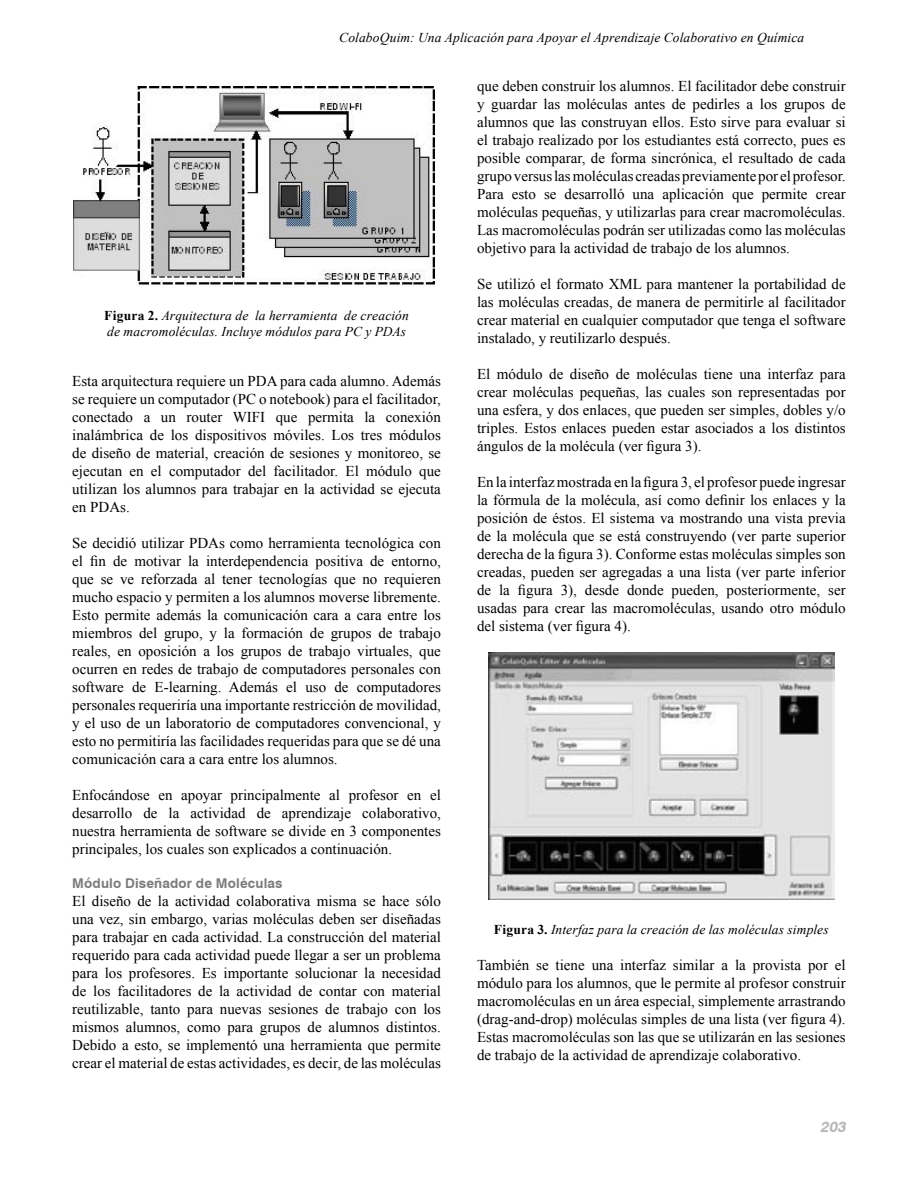
<style>
.page{position:relative;width:918px;height:1188px;background:#fff}
.page>*{position:absolute;margin:0;border:0;box-sizing:border-box;transform-origin:0 0}
.Parrafo_normal{font:15px/18px "Times New Roman";color:#000;text-align:justify}
.t1{font:italic 700 15px "Swiss 721 BT";color:#b6b6b6}
.Figura{font:italic 13.5px/16.2px "Times New Roman";letter-spacing:.01em;color:#000}
.Titulo2_GRIS{font:700 13.5px "Swiss 721 BT";letter-spacing:.01em;color:#7c7c7c}
.s1{font-weight:700;font-style:normal}
</style>
<div class="page">
<img style="left:74px;top:87px;width:361px;height:200px">
<img style="left:488px;top:652px;width:346px;height:247px">
<p class="Figura" style="left:339px;top:29px;width:467px">ColaboQuim: Una Aplicación para Apoyar el Aprendizaje Colaborativo en Química</p>
<p class="Figura" style="left:104px;top:307px;width:306px"><span class="s1">Figura 2.</span> Arquitectura de la herramienta de creación de macromoléculas. Incluye módulos para PC y PDAs</p>
<p class="Parrafo_normal" style="left:72px;top:372px;width:370px">Esta arquitectura requiere un PDA para cada alumno. Además se requiere un computador (PC o notebook) para el facilitador, conectado a un router WIFI que permita la conexión inalámbrica de los dispositivos móviles. Los tres módulos de diseño de material, creación de sesiones y monitoreo, se ejecutan en el computador del facilitador. El módulo que utilizan los alumnos para trabajar en la actividad se ejecuta en PDAs.</p>
<p class="Parrafo_normal" style="left:72px;top:534px;width:370px">Se decidió utilizar PDAs como herramienta tecnológica con el fin de motivar la interdependencia positiva de entorno, que se ve reforzada al tener tecnologías que no requieren mucho espacio y permiten a los alumnos moverse libremente.<br>Esto permite además la comunicación cara a cara entre los miembros del grupo, y la formación de grupos de trabajo reales, en oposición a los grupos de trabajo virtuales, que ocurren en redes de trabajo de computadores personales con software de E-learning. Además el uso de computadores personales requeriría una importante restricción de movilidad, y el uso de un laboratorio de computadores convencional, y esto no permitiría las facilidades requeridas para que se dé una comunicación cara a cara entre los alumnos.</p>
<p class="Parrafo_normal" style="left:72px;top:786px;width:370px">Enfocándose en apoyar principalmente al profesor en el desarrollo de la actividad de aprendizaje colaborativo, nuestra herramienta de software se divide en 3 componentes principales, los cuales son explicados a continuación.</p>
<p class="Titulo2_GRIS" style="left:72px;top:875px;width:212px">Módulo Diseñador de Moléculas</p>
<p class="Parrafo_normal" style="left:72px;top:892px;width:370px">El diseño de la actividad colaborativa misma se hace sólo una vez, sin embargo, varias moléculas deben ser diseñadas para trabajar en cada actividad. La construcción del material requerido para cada actividad puede llegar a ser un problema para los profesores. Es importante solucionar la necesidad de los facilitadores de la actividad de contar con material reutilizable, tanto para nuevas sesiones de trabajo con los mismos alumnos, como para grupos de alumnos distintos.<br>Debido a esto, se implementó una herramienta que permite crear el material de estas actividades, es decir, de las moléculas</p>
<p class="Parrafo_normal" style="left:477px;top:77px;width:370px">que deben construir los alumnos. El facilitador debe construir y guardar las moléculas antes de pedirles a los grupos de alumnos que las construyan ellos. Esto sirve para evaluar si el trabajo realizado por los estudiantes está correcto, pues es posible comparar, de forma sincrónica, el resultado de cada grupo versus las moléculas creadas previamente por el profesor.<br>Para esto se desarrolló una aplicación que permite crear moléculas pequeñas, y utilizarlas para crear macromoléculas.<br>Las macromoléculas podrán ser utilizadas como las moléculas objetivo para la actividad de trabajo de los alumnos.</p>
<p class="Parrafo_normal" style="left:477px;top:275px;width:370px">Se utilizó el formato XML para mantener la portabilidad de las moléculas creadas, de manera de permitirle al facilitador crear material en cualquier computador que tenga el software instalado, y reutilizarlo después.</p>
<p class="Parrafo_normal" style="left:477px;top:365px;width:370px">El módulo de diseño de moléculas tiene una interfaz para crear moléculas pequeñas, las cuales son representadas por una esfera, y dos enlaces, que pueden ser simples, dobles y/o triples. Estos enlaces pueden estar asociados a los distintos ángulos de la molécula (ver figura 3).</p>
<p class="Parrafo_normal" style="left:477px;top:473px;width:370px">En la interfaz mostrada en la figura 3, el profesor puede ingresar la fórmula de la molécula, así como definir los enlaces y la posición de éstos. El sistema va mostrando una vista previa de la molécula que se está construyendo (ver parte superior derecha de la figura 3). Conforme estas moléculas simples son creadas, pueden ser agregadas a una lista (ver parte inferior de la figura 3), desde donde pueden, posteriormente, ser usadas para crear las macromoléculas, usando otro módulo del sistema (ver figura 4).</p>
<p class="Figura" style="left:494px;top:921px;width:336px"><span class="s1">Figura 3.</span> Interfaz para la creación de las moléculas simples</p>
<p class="Parrafo_normal" style="left:477px;top:955px;width:370px">También se tiene una interfaz similar a la provista por el módulo para los alumnos, que le permite al profesor construir macromoléculas en un área especial, simplemente arrastrando (drag-and-drop) moléculas simples de una lista (ver figura 4).<br>Estas macromoléculas son las que se utilizarán en las sesiones de trabajo de la actividad de aprendizaje colaborativo.</p>
<p class="t1" style="left:820px;top:1117px;width:30px">203</p>
</div>
